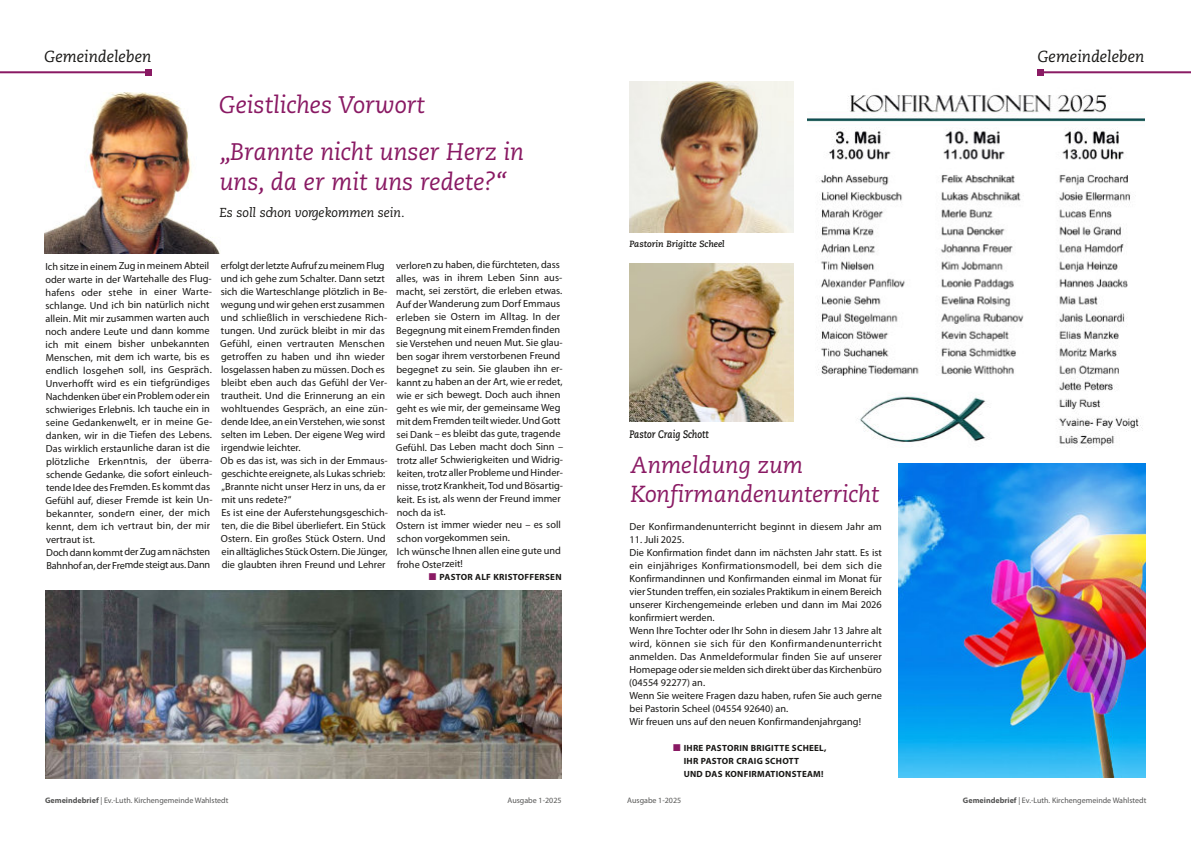
<style>
.page{position:relative;width:1191px;height:842px;background:#fff}
.page>*{position:absolute;margin:0;border:0;box-sizing:border-box;transform-origin:0 0}
.t1{font:italic 24px "Caecilia LT Std";color:#891963}
.t2{font:italic 23.2px "Caecilia LT Std";color:#8a1b64}
.t3{font:italic 16px "Caecilia LT Std";color:#181715}
.t4{font:16px "European Pi Std 3";color:#891963}
.t5{font:italic 13px "Caecilia LT Std";color:#181715}
.t6{font:italic 700 10.8px "Caecilia LT Std";color:#181715;scale:.83 1}
.t7{font:10.3px "Myriad Pro";letter-spacing:-.005em;color:#181715}
.t8{font:10.3px "Myriad Pro";letter-spacing:.015em;color:#181715}
.t9{font:10.3px "Myriad Pro";letter-spacing:.025em;color:#181715}
.t10{font:10.3px "Myriad Pro";letter-spacing:.03em;color:#181715}
.t11{font:700 9px "Myriad Pro";letter-spacing:.03em;color:#181715}
.t12{font:italic 700 9px "Caecilia LT Std";color:#181715}
.t13{font:8px "Myriad Pro";color:#565655}
.t14{font:8px "Myriad Pro";color:#555554}
.s1{font-weight:700}
</style>
<div class="page">
<img style="left:44px;top:93px;width:176px;height:160px">
<svg style="left:1037px;top:69px;width:6px;height:6px"></svg>
<hr style="left:1042px;top:71px;width:149px;height:2px;background:#8a1b64">
<svg style="left:145px;top:69px;width:6px;height:6px"></svg>
<hr style="left:0;top:71px;width:147px;height:2px;background:#891963">
<img style="left:45px;top:591px;width:516px;height:187px">
<img style="left:807px;top:95px;width:337px;height:353px">
<img style="left:629px;top:82px;width:165px;height:150px">
<img style="left:629px;top:263px;width:165px;height:158px">
<img style="left:899px;top:464px;width:246px;height:313px">
<p class="t3" style="left:44px;top:50px;width:109px">Gemeindeleben</p>
<p class="t1" style="left:219px;top:95px;width:208px">Geistliches Vorwort</p>
<p class="t1" style="left:219px;top:142px;width:306px">„Brannte nicht unser Herz in</p>
<p class="t1" style="left:219px;top:172px;width:289px">uns, da er mit uns redete?“</p>
<p class="t5" style="left:219px;top:207px;width:187px">Es soll schon vorgekommen sein.</p>
<p class="t7" style="left:45px;top:262px;width:165px">Ich sitze in einem Zug in meinem Abteil</p>
<p class="t7" style="left:45px;top:275px;width:168px">oder warte in der Wartehalle des Flug-</p>
<p class="t8" style="left:45px;top:288px;width:168px">hafens oder stehe in einer Warte-</p>
<p class="t7" style="left:46px;top:301px;width:165px">schlange. Und ich bin natürlich nicht</p>
<p class="t7" style="left:46px;top:314px;width:165px">allein. Mit mir zusammen warten auch</p>
<p class="t7" style="left:46px;top:327px;width:165px">noch andere Leute und dann komme</p>
<p class="t7" style="left:46px;top:340px;width:165px">ich mit einem bisher unbekannten</p>
<p class="t7" style="left:46px;top:353px;width:165px">Menschen, mit dem ich warte, bis es</p>
<p class="t7" style="left:46px;top:366px;width:168px">endlich losgehen soll, ins Gespräch.</p>
<p class="t7" style="left:46px;top:379px;width:165px">Unverhofft wird es ein tiefgründiges</p>
<p class="t7" style="left:46px;top:392px;width:165px">Nachdenken über ein Problem oder ein</p>
<p class="t7" style="left:46px;top:405px;width:165px">schwieriges Erlebnis. Ich tauche ein in</p>
<p class="t7" style="left:46px;top:418px;width:168px">seine Gedankenwelt, er in meine Ge-</p>
<p class="t7" style="left:46px;top:431px;width:168px">danken, wir in die Tiefen des Lebens.</p>
<p class="t7" style="left:46px;top:444px;width:165px">Das wirklich erstaunliche daran ist die</p>
<p class="t8" style="left:46px;top:457px;width:168px">plötzliche Erkenntnis, der überra-</p>
<p class="t7" style="left:46px;top:470px;width:168px">schende Gedanke, die sofort einleuch-</p>
<p class="t7" style="left:46px;top:483px;width:165px">tende Idee des Fremden. Es kommt das</p>
<p class="t7" style="left:45px;top:496px;width:169px">Gefühl auf, dieser Fremde ist kein Un-</p>
<p class="t8" style="left:46px;top:509px;width:165px">bekannter, sondern einer, der mich</p>
<p class="t7" style="left:46px;top:522px;width:165px">kennt, dem ich vertraut bin, der mir</p>
<p class="t7" style="left:46px;top:535px;width:50px">vertraut ist.</p>
<p class="t7" style="left:46px;top:548px;width:165px">Doch dann kommt der Zug am nächsten</p>
<p class="t7" style="left:46px;top:561px;width:165px">Bahnhof an, der Fremde steigt aus. Dann</p>
<p class="t7" style="left:221px;top:261px;width:165px">erfolgt der letzte Aufruf zu meinem Flug</p>
<p class="t7" style="left:221px;top:274px;width:165px">und ich gehe zum Schalter. Dann setzt</p>
<p class="t7" style="left:221px;top:287px;width:168px">sich die Warteschlange plötzlich in Be-</p>
<p class="t7" style="left:221px;top:300px;width:165px">wegung und wir gehen erst zusammen</p>
<p class="t7" style="left:221px;top:313px;width:168px">und schließlich in verschiedene Rich-</p>
<p class="t7" style="left:221px;top:326px;width:165px">tungen. Und zurück bleibt in mir das</p>
<p class="t8" style="left:220px;top:339px;width:166px">Gefühl, einen vertrauten Menschen</p>
<p class="t8" style="left:221px;top:352px;width:165px">getroffen zu haben und ihn wieder</p>
<p class="t7" style="left:221px;top:365px;width:165px">losgelassen haben zu müssen. Doch es</p>
<p class="t7" style="left:221px;top:378px;width:168px">bleibt eben auch das Gefühl der Ver-</p>
<p class="t7" style="left:221px;top:391px;width:165px">trautheit. Und die Erinnerung an ein</p>
<p class="t8" style="left:221px;top:404px;width:168px">wohltuendes Gespräch, an eine zün-</p>
<p class="t7" style="left:221px;top:417px;width:165px">dende Idee, an ein Verstehen, wie sonst</p>
<p class="t7" style="left:221px;top:430px;width:165px">selten im Leben. Der eigene Weg wird</p>
<p class="t7" style="left:221px;top:443px;width:81px">irgendwie leichter.</p>
<p class="t7" style="left:221px;top:456px;width:169px">Ob es das ist, was sich in der Emmaus-</p>
<p class="t7" style="left:221px;top:469px;width:165px">geschichte ereignete, als Lukas schrieb:</p>
<p class="t7" style="left:221px;top:482px;width:165px">„Brannte nicht unser Herz in uns, da er</p>
<p class="t7" style="left:221px;top:495px;width:72px">mit uns redete?“</p>
<p class="t7" style="left:221px;top:508px;width:168px">Es ist eine der Auferstehungsgeschich-</p>
<p class="t7" style="left:221px;top:521px;width:165px">ten, die die Bibel überliefert. Ein Stück</p>
<p class="t7" style="left:221px;top:534px;width:166px">Ostern. Ein großes Stück Ostern. Und</p>
<p class="t7" style="left:222px;top:547px;width:168px">ein alltägliches Stück Ostern. Die Jünger,</p>
<p class="t7" style="left:222px;top:560px;width:165px">die glaubten ihren Freund und Lehrer</p>
<p class="t7" style="left:396px;top:261px;width:165px">verloren zu haben, die fürchteten, dass</p>
<p class="t7" style="left:396px;top:274px;width:168px">alles, was in ihrem Leben Sinn aus-</p>
<p class="t7" style="left:396px;top:287px;width:168px">macht, sei zerstört, die erleben etwas.</p>
<p class="t7" style="left:396px;top:300px;width:165px">Auf der Wanderung zum Dorf Emmaus</p>
<p class="t7" style="left:396px;top:313px;width:165px">erleben sie Ostern im Alltag. In der</p>
<p class="t7" style="left:396px;top:326px;width:165px">Begegnung mit einem Fremden finden</p>
<p class="t7" style="left:396px;top:339px;width:168px">sie Verstehen und neuen Mut. Sie glau-</p>
<p class="t7" style="left:396px;top:352px;width:165px">ben sogar ihrem verstorbenen Freund</p>
<p class="t7" style="left:396px;top:365px;width:168px">begegnet zu sein. Sie glauben ihn er-</p>
<p class="t7" style="left:396px;top:378px;width:168px">kannt zu haben an der Art, wie er redet,</p>
<p class="t7" style="left:396px;top:391px;width:165px">wie er sich bewegt. Doch auch ihnen</p>
<p class="t7" style="left:396px;top:404px;width:165px">geht es wie mir, der gemeinsame Weg</p>
<p class="t7" style="left:396px;top:417px;width:165px">mit dem Fremden teilt wieder. Und Gott</p>
<p class="t7" style="left:396px;top:430px;width:165px">sei Dank – es bleibt das gute, tragende</p>
<p class="t7" style="left:396px;top:443px;width:169px">Gefühl. Das Leben macht doch Sinn –</p>
<p class="t7" style="left:397px;top:456px;width:168px">trotz aller Schwierigkeiten und Widrig-</p>
<p class="t7" style="left:397px;top:469px;width:168px">keiten, trotz aller Probleme und Hinder-</p>
<p class="t7" style="left:397px;top:482px;width:168px">nisse, trotz Krankheit, Tod und Bösartig-</p>
<p class="t7" style="left:397px;top:495px;width:165px">keit. Es ist, als wenn der Freund immer</p>
<p class="t7" style="left:397px;top:508px;width:50px">noch da ist.</p>
<p class="t7" style="left:396px;top:521px;width:166px">Ostern ist immer wieder neu – es soll</p>
<p class="t7" style="left:397px;top:534px;width:114px">schon vorgekommen sein.</p>
<p class="t7" style="left:397px;top:547px;width:165px">Ich wünsche Ihnen allen eine gute und</p>
<p class="t7" style="left:397px;top:560px;width:67px">frohe Osterzeit!</p>
<p class="t4" style="left:428px;top:568px;width:10px">▪</p>
<p class="t11" style="left:439px;top:573px;width:123px">PASTOR ALF KRISTOFFERSEN</p>
<p class="t12" style="left:629px;top:240px;width:97px">Pastorin Brigitte Scheel</p>
<p class="t6" style="left:629px;top:430px;width:97px">Pastor Craig Schott</p>
<p class="t2" style="left:630px;top:455px;width:174px">Anmeldung zum</p>
<p class="t2" style="left:630px;top:484px;width:250px">Konfirmandenunterricht</p>
<p class="t8" style="left:629px;top:522px;width:254px">Der Konfirmandenunterricht beginnt in diesem Jahr am</p>
<p class="t7" style="left:629px;top:535px;width:56px">11. Juli 2025.</p>
<p class="t7" style="left:629px;top:548px;width:254px">Die Konfirmation findet dann im nächsten Jahr statt. Es ist</p>
<p class="t9" style="left:629px;top:561px;width:254px">ein einjähriges Konfirmationsmodell, bei dem sich die</p>
<p class="t7" style="left:629px;top:574px;width:254px">Konfirmandinnen und Konfirmanden einmal im Monat für</p>
<p class="t7" style="left:629px;top:587px;width:254px">vier Stunden treffen, ein soziales Praktikum in einem Bereich</p>
<p class="t7" style="left:629px;top:600px;width:254px">unserer Kirchengemeinde erleben und dann im Mai 2026</p>
<p class="t7" style="left:629px;top:613px;width:87px">konfirmiert werden.</p>
<p class="t7" style="left:629px;top:626px;width:254px">Wenn Ihre Tochter oder Ihr Sohn in diesem Jahr 13 Jahre alt</p>
<p class="t10" style="left:629px;top:639px;width:254px">wird, können sie sich für den Konfirmandenunterricht</p>
<p class="t8" style="left:629px;top:652px;width:254px">anmelden. Das Anmeldeformular finden Sie auf unserer</p>
<p class="t7" style="left:629px;top:665px;width:254px">Homepage oder sie melden sich direkt über das Kirchenbüro</p>
<p class="t7" style="left:629px;top:678px;width:77px">(04554 92277) an.</p>
<p class="t7" style="left:629px;top:691px;width:254px">Wenn Sie weitere Fragen dazu haben, rufen Sie auch gerne</p>
<p class="t7" style="left:629px;top:704px;width:160px">bei Pastorin Scheel (04554 92640) an.</p>
<p class="t7" style="left:629px;top:717px;width:233px">Wir freuen uns auf den neuen Konfirmandenjahrgang!</p>
<p class="t4" style="left:672px;top:739px;width:10px">▪</p>
<p class="t11" style="left:683px;top:744px;width:144px">IHRE PASTORIN BRIGITTE SCHEEL,</p>
<p class="t11" style="left:683px;top:757px;width:117px">IHR PASTOR CRAIG SCHOTT</p>
<p class="t11" style="left:683px;top:770px;width:141px">UND DAS KONFIRMATIONSTEAM!</p>
<p class="t3" style="left:1037px;top:50px;width:109px">Gemeindeleben</p>
<p class="t13" style="left:45px;top:797px;width:185px"><span class="s1">Gemeindebrief</span> | Ev.-Luth. Kirchengemeinde Wahlstedt</p>
<p class="t14" style="left:507px;top:797px;width:55px">Ausgabe 1-2025</p>
<p class="t14" style="left:627px;top:797px;width:55px">Ausgabe 1-2025</p>
<p class="t13" style="left:963px;top:797px;width:185px"><span class="s1">Gemeindebrief</span> | Ev.-Luth. Kirchengemeinde Wahlstedt</p>
</div>
